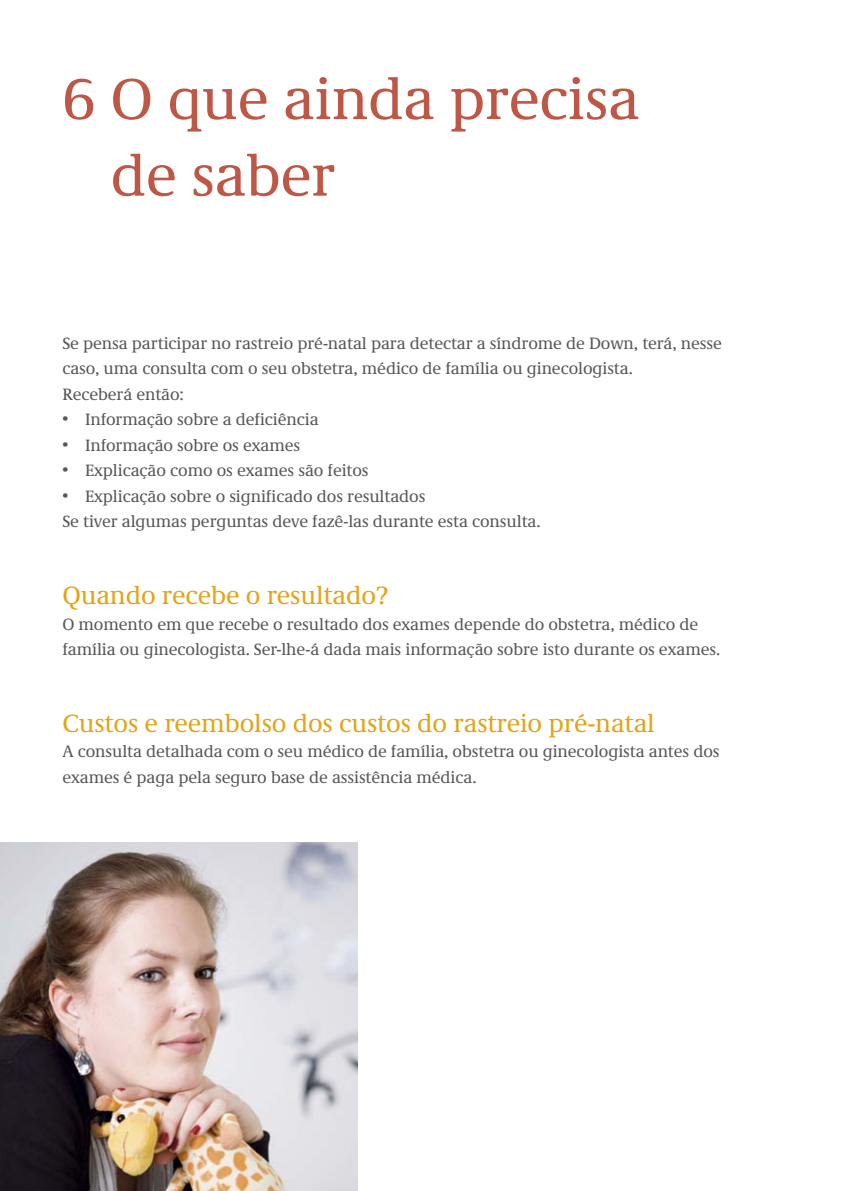
<style>
.page{position:relative;width:842px;height:1191px;background:#fff}
.page>*{position:absolute;margin:0;border:0;box-sizing:border-box;transform-origin:0 0}
.t1{font:60px/76.6px "RIVM Demos";letter-spacing:-.005em;color:#be5745}
.t2{font:26px "RIVM Demos";letter-spacing:-.005em;color:#e3a417}
.t3{font:17px/25.6px "RIVM Demos";letter-spacing:-.005em;color:#575756}
</style>
<div class="page">
<img style="left:0;top:842px;width:357px;height:349px">
<h1 class="t1" style="left:111px;top:66px;width:531px;text-indent:-48px">6 O que ainda precisa de saber</h1>
<p class="t3" style="left:62px;top:332px;width:661px">Se pensa participar no rastreio pré-natal para detectar a síndrome de Down, terá, nesse caso, uma consulta com o seu obstetra, médico de família ou ginecologista.<br>Receberá então:</p>
<p class="t3" style="left:62px;top:408px;width:258px">• Informação sobre a deficiência</p>
<p class="t3" style="left:62px;top:434px;width:239px">• Informação sobre os exames</p>
<p class="t3" style="left:62px;top:459px;width:308px">• Explicação como os exames são feitos</p>
<p class="t3" style="left:62px;top:485px;width:480px">• Explicação sobre o significado dos resultados<br>Se tiver algumas perguntas deve fazê-las durante esta consulta.</p>
<h2 class="t2" style="left:62px;top:585px;width:327px">Quando recebe o resultado?</h2>
<p class="t3" style="left:62px;top:612px;width:659px">O momento em que recebe o resultado dos exames depende do obstetra, médico de família ou ginecologista. Ser-lhe-á dada mais informação sobre isto durante os exames.</p>
<h2 class="t2" style="left:62px;top:712px;width:594px">Custos e reembolso dos custos do rastreio pré-natal</h2>
<p class="t3" style="left:62px;top:740px;width:659px">A consulta detalhada com o seu médico de família, obstetra ou ginecologista antes dos exames é paga pela seguro base de assistência médica.</p>
</div>
